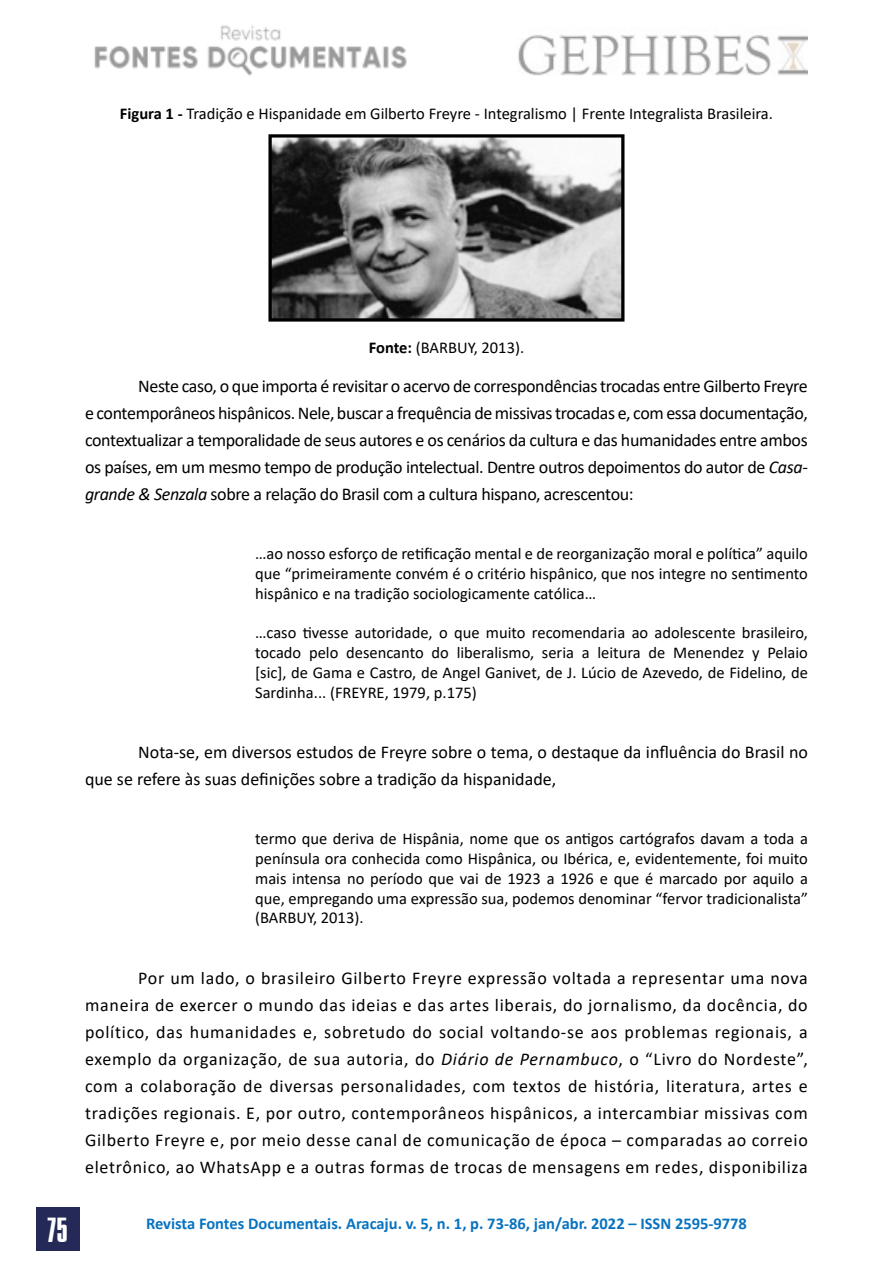
<style>
.page{position:relative;width:893px;height:1263px;background:#fff}
.page>*{position:absolute;margin:0;border:0;box-sizing:border-box;transform-origin:0 0}
.t1{font:30px "Press Gothic Biform";color:#fff}
.t2{font:18px/27px "Calibri";color:#000;text-align:justify}
.t3{font:16.5px/19.8px "Calibri";color:#000;text-align:justify}
.t4{font:700 16.5px "Calibri";color:#0873c0}
.s1{font-weight:700}
.s2{font-style:italic}
</style>
<div class="page">
<div style="left:36px;top:1208px;width:43px;height:43px;background:#252957"></div>
<img style="left:518px;top:35px;width:290px;height:41px">
<img style="left:94px;top:25px;width:313px;height:51px">
<img style="left:272px;top:138px;width:348px;height:180px">
<div style="left:268px;top:134px;width:356px;height:188px;border:3px solid #000"></div>
<p class="t3" style="left:120px;top:103px;width:654px"><span class="s1">Figura 1 -</span> Tradição e Hispanidade em Gilberto Freyre - Integralismo | Frente Integralista Brasileira.</p>
<p class="t3" style="left:369px;top:338px;width:157px"><span class="s1">Fonte:</span> (BARBUY, 2013).</p>
<p class="t2" style="left:85px;top:372px;width:724px;text-indent:53px">Neste caso, o que importa é revisitar o acervo de correspondências trocadas entre Gilberto Freyre e contemporâneos hispânicos. Nele, buscar a frequência de missivas trocadas e, com essa documentação, contextualizar a temporalidade de seus autores e os cenários da cultura e das humanidades entre ambos os países, em um mesmo tempo de produção intelectual. Dentre outros depoimentos do autor de <span class="s2">Casa&shy;grande &amp; Senzala</span> sobre a relação do Brasil com a cultura hispano, acrescentou:</p>
<p class="t3" style="left:255px;top:543px;width:554px">…ao nosso esforço de retificação mental e de reorganização moral e política” aquilo que “primeiramente convém é o critério hispânico, que nos integre no sentimento hispânico e na tradição sociologicamente católica…</p>
<p class="t3" style="left:255px;top:623px;width:554px">…caso tivesse autoridade, o que muito recomendaria ao adolescente brasileiro, tocado pelo desencanto do liberalismo, seria a leitura de Menendez y Pelaio [sic], de Gama e Castro, de Angel Ganivet, de J. Lúcio de Azevedo, de Fidelino, de Sardinha... (FREYRE, 1979, p.175)</p>
<p class="t2" style="left:85px;top:738px;width:724px;text-indent:53px">Nota-se, em diversos estudos de Freyre sobre o tema, o destaque da influência do Brasil no que se refere às suas definições sobre a tradição da hispanidade,</p>
<p class="t3" style="left:255px;top:828px;width:554px">termo que deriva de Hispânia, nome que os antigos cartógrafos davam a toda a península ora conhecida como Hispânica, ou Ibérica, e, evidentemente, foi muito mais intensa no período que vai de 1923 a 1926 e que é marcado por aquilo a que, empregando uma expressão sua, podemos denominar “fervor tradicionalista” (BARBUY, 2013).</p>
<p class="t2" style="left:85px;top:964px;width:724px;text-indent:53px">Por um lado, o brasileiro Gilberto Freyre expressão voltada a representar uma nova maneira de exercer o mundo das ideias e das artes liberais, do jornalismo, da docência, do político, das humanidades e, sobretudo do social voltando-se aos problemas regionais, a exemplo da organização, de sua autoria, do <span class="s2">Diário de Pernambuco</span>, o “Livro do Nordeste”, com a colaboração de diversas personalidades, com textos de história, literatura, artes e tradições regionais. E, por outro, contemporâneos hispânicos, a intercambiar missivas com Gilberto Freyre e, por meio desse canal de comunicação de época – comparadas ao correio eletrônico, ao WhatsApp e a outras formas de trocas de mensagens em redes, disponibiliza</p>
<h1 class="t1" style="left:48px;top:1210px;width:21px">75</h1>
<p class="t4" style="left:146px;top:1211px;width:602px">Revista Fontes Documentais. Aracaju. v. 5, n. 1, p. 73-86, jan/abr. 2022 – ISSN 2595-9778</p>
</div>
